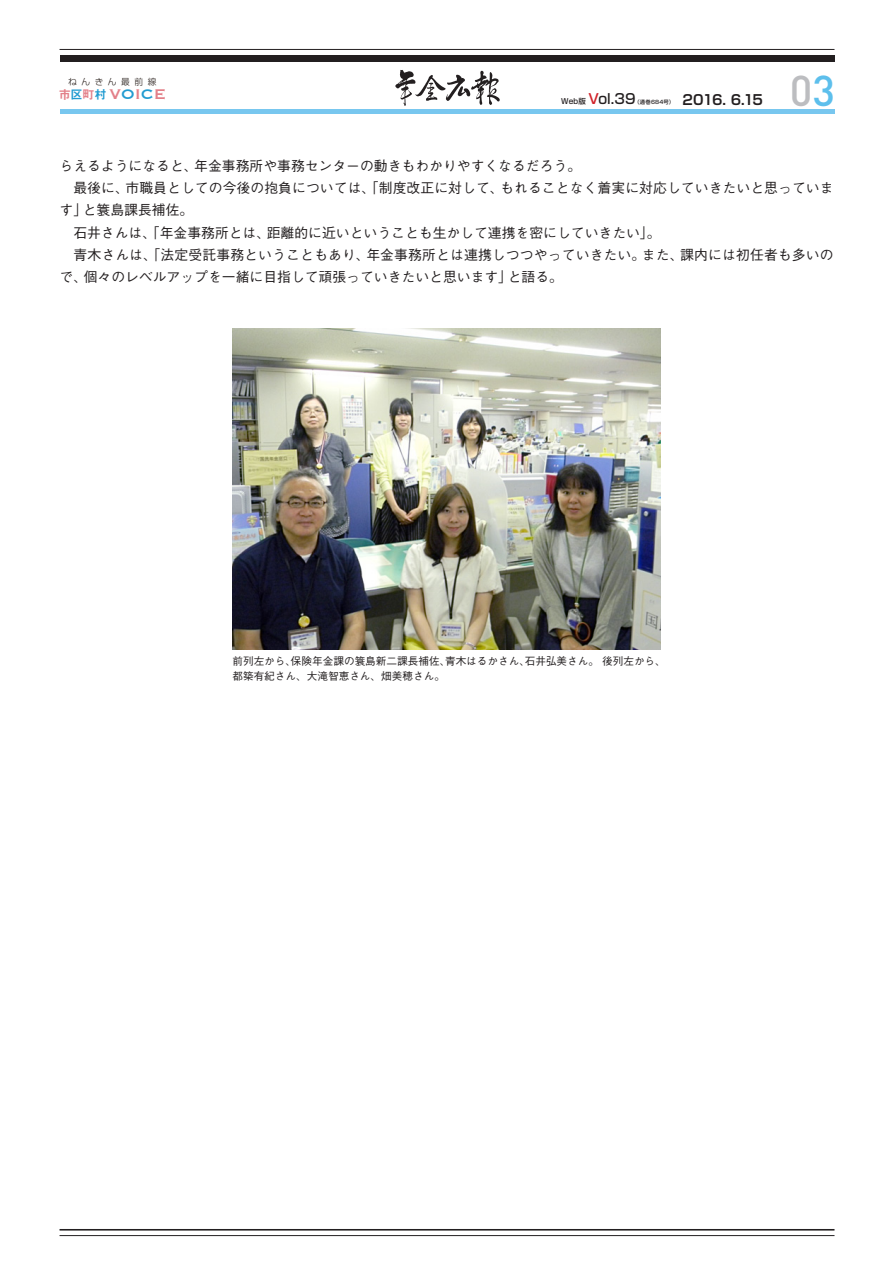
<style>
.page{position:relative;width:893px;height:1263px;background:#fff}
.page>*{position:absolute;margin:0;border:0;box-sizing:border-box;transform-origin:0 0}
.t1{font:500 42.45px "DIN";color:#bcbdc0}
.t2{font:18.3px "Copperplate";letter-spacing:-.01em;color:#e38089}
.t3{font:500 13.8px/22.4px "Gothic BBB Pro";color:#231f20}
.t4{font:500 13.8px "Shin Go Pro";color:#231f20}
.t5{font:700 13.8px "Shin Go Pro De";letter-spacing:-.075em;color:#231f20}
.t6{font:500 10.65px/14.9px "Gothic BBB Pro";color:#231f20}
.t7{font:300 8.7px "Shin Go Pro";letter-spacing:.53em;color:#211814}
.t8{font:500 5.25px "Shin Go Pro";letter-spacing:.04em;color:#231f20}
.s1{font-family:"Midashi Go Pro MB31";font-size:12.15px}
.s2{font-family:"Midashi Go Pro MB31";font-size:12.15px;color:#239cd1}
.s3{color:#239cd1}
.s4{font-size:7.5px}
.s5{color:#d1232a}
.s6{color:#5dbfec}
</style>
<div class="page">
<img style="left:232px;top:329px;width:429px;height:320px">
<hr style="left:60px;top:49px;width:774px;height:1px;background:#231f20">
<div style="left:60px;top:55px;width:774px;height:7px;background:#231f20"></div>
<hr style="left:60px;top:1229px;width:774px;height:1px;background:#231f20">
<hr style="left:60px;top:1235px;width:774px;height:1px;background:#231f20">
<hr style="left:60px;top:109px;width:775px;height:4px;background:#78c7ef">
<svg style="left:395px;top:70px;width:105px;height:36px"></svg>
<p class="t7" style="left:68px;top:74px;width:90px">ねんきん最前線</p>
<h2 class="t2" style="left:59px;top:82px;width:109px"><span class="s1">市</span><span class="s2">区</span><span class="s1">町</span><span class="s2">村</span> V<span class="s3">O</span>I<span class="s3">C</span>E</h2>
<p class="t4" style="left:561px;top:88px;width:76px"><span class="s4">Web版</span> <span class="s5">V</span>ol.39</p>
<p class="t8" style="left:634px;top:98px;width:41px">（通巻684号）</p>
<p class="t5" style="left:682px;top:88px;width:82px">2016. 6.15</p>
<h1 class="t1" style="left:790px;top:64px;width:47px">0<span class="s6">3</span></h1>
<p class="t3" style="left:60px;top:152px;width:776px">らえるようになると、年金事務所や事務センターの動きもわかりやすくなるだろう。<br>　最後に、市職員としての今後の抱負については、「制度改正に対して、もれることなく着実に対応していきたいと思っています」と簑島課長補佐。<br>　石井さんは、「年金事務所とは、距離的に近いということも生かして連携を密にしていきたい」。<br>　青木さんは、「法定受託事務ということもあり、年金事務所とは連携しつつやっていきたい。また、課内には初任者も多いので、個々のレベルアップを一緒に目指して頑張っていきたいと思います」と語る。</p>
<p class="t6" style="left:232px;top:652px;width:435px">前列左から、保険年金課の簑島新二課長補佐、青木はるかさん、石井弘美さん。 後列左から、都築有紀さん、大滝智恵さん、畑美穂さん。</p>
</div>
